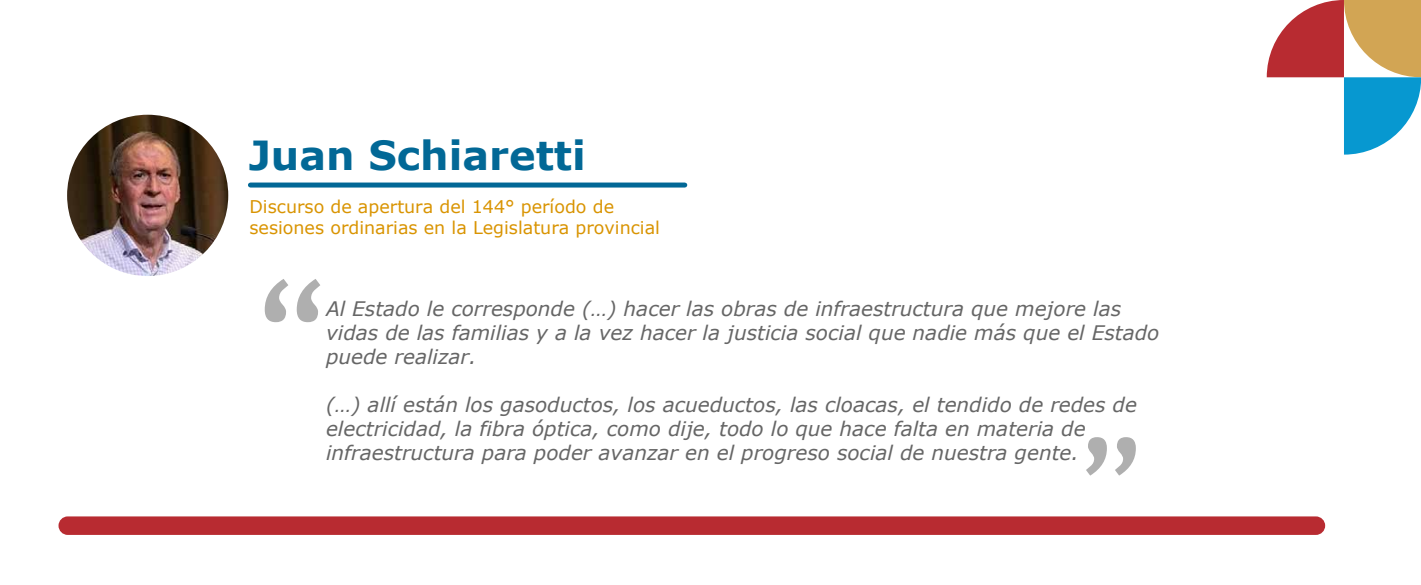
<style>
.page{position:relative;width:1421px;height:585px;background:#fff}
.page>*{position:absolute;margin:0;border:0;box-sizing:border-box;transform-origin:0 0}
.t1{font:700 40px "Verdana";color:#026896}
.t2{font:italic 20px/24px "Verdana";color:#666}
.t3{font:17.5px/21px "Verdana";color:#d99402}
</style>
<div class="page">
<svg style="left:265px;top:279px;width:55px;height:43px"></svg>
<svg style="left:1086px;top:437px;width:49px;height:38px"></svg>
<img style="left:67px;top:115px;width:161px;height:161px;border-radius:81px">
<div style="left:58px;top:516px;width:1267px;height:18px;background:#b82b31;border-radius:9px"></div>
<div style="left:250px;top:182px;width:434px;height:5px;background:#026896"></div>
<svg style="left:1266px;top:0;width:154px;height:154px"></svg>
<h1 class="t1" style="left:249px;top:129px;width:338px">Juan Schiaretti</h1>
<p class="t3" style="left:249px;top:196px;width:412px">Discurso de apertura del 144° período de sesiones ordinarias en la Legislatura provincial</p>
<p class="t2" style="left:326px;top:296px;width:834px">Al Estado le corresponde (…) hacer las obras de infraestructura que mejore las vidas de las familias y a la vez hacer la justicia social que nadie más que el Estado puede realizar.</p>
<p class="t2" style="left:326px;top:392px;width:812px">(…) allí están los gasoductos, los acueductos, las cloacas, el tendido de redes de electricidad, la fibra óptica, como dije, todo lo que hace falta en materia de infraestructura para poder avanzar en el progreso social de nuestra gente.</p>
</div>
